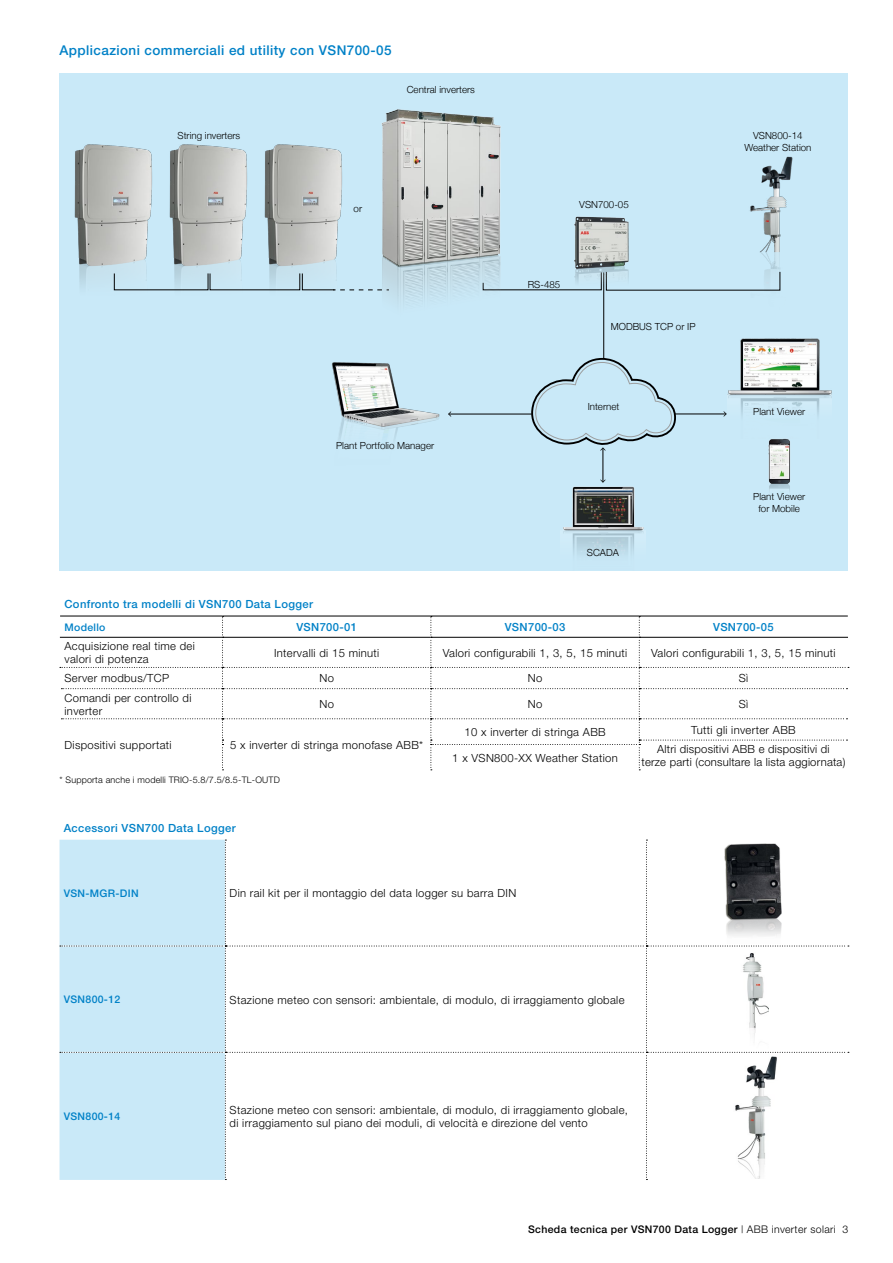
<style>
.page{position:relative;width:893px;height:1263px;background:#fff}
.page>*{position:absolute;margin:0;border:0;box-sizing:border-box;transform-origin:0 0}
.t1{font:500 13.5px "Helvetica Neue";letter-spacing:.03em;color:#0081c7}
.t2{font:300 11.25px/12.8px "Helvetica Neue";letter-spacing:.03em;color:#000}
.t3{font:500 11.25px "Helvetica Neue";letter-spacing:.03em;color:#0081c7}
.t4{font:500 10.5px "Helvetica Neue";letter-spacing:.03em;color:#000}
.t5{font:500 10.5px "Helvetica Neue";letter-spacing:.03em;color:#0081c7}
.t6{font:300 9.75px/11.7px "Helvetica Neue";color:#000;text-align:center}
.t7{font:300 9px "Helvetica Neue";letter-spacing:.02em;color:#000}
.s1{font-weight:300}
</style>
<div class="page">
<div style="left:60px;top:73px;width:788px;height:497px;background:#c9e9f8"></div>
<img style="left:748px;top:156px;width:45px;height:135px">
<img style="left:261px;top:144px;width:81px;height:147px">
<img style="left:74px;top:144px;width:80px;height:147px">
<img style="left:167px;top:144px;width:83px;height:147px">
<img style="left:332px;top:362px;width:108px;height:79px">
<hr style="left:603px;top:272px;width:1px;height:86px;background:#000">
<hr style="left:449px;top:414px;width:83px;height:1px;background:#000">
<svg style="left:448px;top:411px;width:3px;height:6px"></svg>
<img style="left:727px;top:338px;width:104px;height:78px">
<hr style="left:675px;top:414px;width:51px;height:1px;background:#000">
<svg style="left:723px;top:411px;width:4px;height:6px"></svg>
<img style="left:563px;top:486px;width:81px;height:69px">
<hr style="left:603px;top:448px;width:1px;height:34px;background:#000">
<svg style="left:600px;top:479px;width:6px;height:4px"></svg>
<svg style="left:530px;top:357px;width:147px;height:94px"></svg>
<svg style="left:302px;top:273px;width:53px;height:18px"></svg>
<svg style="left:523px;top:288px;width:79px;height:2px"></svg>
<img style="left:358px;top:109px;width:165px;height:194px">
<img style="left:574px;top:216px;width:55px;height:72px">
<img style="left:768px;top:438px;width:22px;height:53px">
<svg style="left:60px;top:616px;width:789px;height:154px"></svg>
<svg style="left:60px;top:840px;width:789px;height:340px"></svg>
<p class="t1" style="left:60px;top:42px;width:334px">Applicazioni commerciali ed utility con VSN700-05</p>
<p class="t6" style="left:178px;top:129px;width:64px">String inverters</p>
<p class="t6" style="left:407px;top:83px;width:70px">Central inverters</p>
<p class="t6" style="left:354px;top:202px;width:10px">or</p>
<p class="t6" style="left:336px;top:439px;width:100px">Plant Portfolio Manager</p>
<p class="t6" style="left:579px;top:198px;width:51px">VSN700-05</p>
<p class="t6" style="left:528px;top:278px;width:34px">RS-485</p>
<p class="t6" style="left:611px;top:320px;width:86px">MODBUS TCP or IP</p>
<p class="t6" style="left:588px;top:400px;width:33px">Internet</p>
<p class="t6" style="left:587px;top:546px;width:33px">SCADA</p>
<p class="t6" style="left:744px;top:129px;width:69px">VSN800-14<br>Weather Station</p>
<p class="t6" style="left:753px;top:405px;width:53px">Plant Viewer</p>
<p class="t6" style="left:753px;top:490px;width:53px">Plant Viewer for Mobile</p>
<p class="t3" style="left:65px;top:598px;width:250px">Confronto tra modelli di VSN700 Data Logger</p>
<p class="t5" style="left:65px;top:621px;width:42px">Modello</p>
<p class="t3" style="left:296px;top:620px;width:62px">VSN700-01</p>
<p class="t3" style="left:505px;top:620px;width:62px">VSN700-03</p>
<p class="t3" style="left:713px;top:620px;width:62px">VSN700-05</p>
<p class="t2" style="left:65px;top:640px;width:132px">Acquisizione real time dei valori di potenza</p>
<p class="t2" style="left:274px;top:646px;width:107px">Intervalli di 15 minuti</p>
<p class="t2" style="left:443px;top:646px;width:186px">Valori configurabili 1, 3, 5, 15 minuti</p>
<p class="t2" style="left:651px;top:646px;width:186px">Valori configurabili 1, 3, 5, 15 minuti</p>
<p class="t2" style="left:65px;top:672px;width:106px">Server modbus/TCP</p>
<p class="t2" style="left:319px;top:672px;width:16px">No</p>
<p class="t2" style="left:528px;top:672px;width:16px">No</p>
<p class="t2" style="left:739px;top:672px;width:11px">Sì</p>
<p class="t2" style="left:65px;top:691px;width:128px">Comandi per controllo di inverter</p>
<p class="t2" style="left:319px;top:697px;width:16px">No</p>
<p class="t2" style="left:528px;top:697px;width:16px">No</p>
<p class="t2" style="left:739px;top:697px;width:11px">Sì</p>
<p class="t2" style="left:65px;top:738px;width:109px">Dispositivi supportati</p>
<p class="t2" style="left:230px;top:738px;width:195px">5 x inverter di stringa monofase ABB*</p>
<p class="t2" style="left:464px;top:725px;width:143px">10 x inverter di stringa ABB</p>
<p class="t2" style="left:657px;top:720px;width:174px;line-height:19.4px;text-align:center">Tutti gli inverter ABB<br>Altri dispositivi ABB e dispositivi di</p>
<p class="t2" style="left:641px;top:755px;width:205px">terze parti (consultare la lista aggiornata)</p>
<p class="t2" style="left:452px;top:751px;width:167px">1 x VSN800-XX Weather Station</p>
<p class="t7" style="left:60px;top:774px;width:222px">* Supporta anche i modelli TRIO-5.8/7.5/8.5-TL-OUTD</p>
<p class="t3" style="left:64px;top:821px;width:173px">Accessori VSN700 Data Logger</p>
<p class="t5" style="left:64px;top:887px;width:76px">VSN-MGR-DIN</p>
<p class="t2" style="left:230px;top:887px;width:288px">Din rail kit per il montaggio del data logger su barra DIN</p>
<p class="t5" style="left:64px;top:993px;width:58px">VSN800-12</p>
<p class="t2" style="left:230px;top:993px;width:396px">Stazione meteo con sensori: ambientale, di modulo, di irraggiamento globale</p>
<p class="t5" style="left:64px;top:1110px;width:58px">VSN800-14</p>
<p class="t2" style="left:230px;top:1103px;width:400px">Stazione meteo con sensori: ambientale, di modulo, di irraggiamento globale, di irraggiamento sul piano dei moduli, di velocità e direzione del vento</p>
<p class="t4" style="left:528px;top:1223px;width:322px">Scheda tecnica per VSN700 Data Logger <span class="s1">| ABB inverter solari 3</span></p>
</div>
